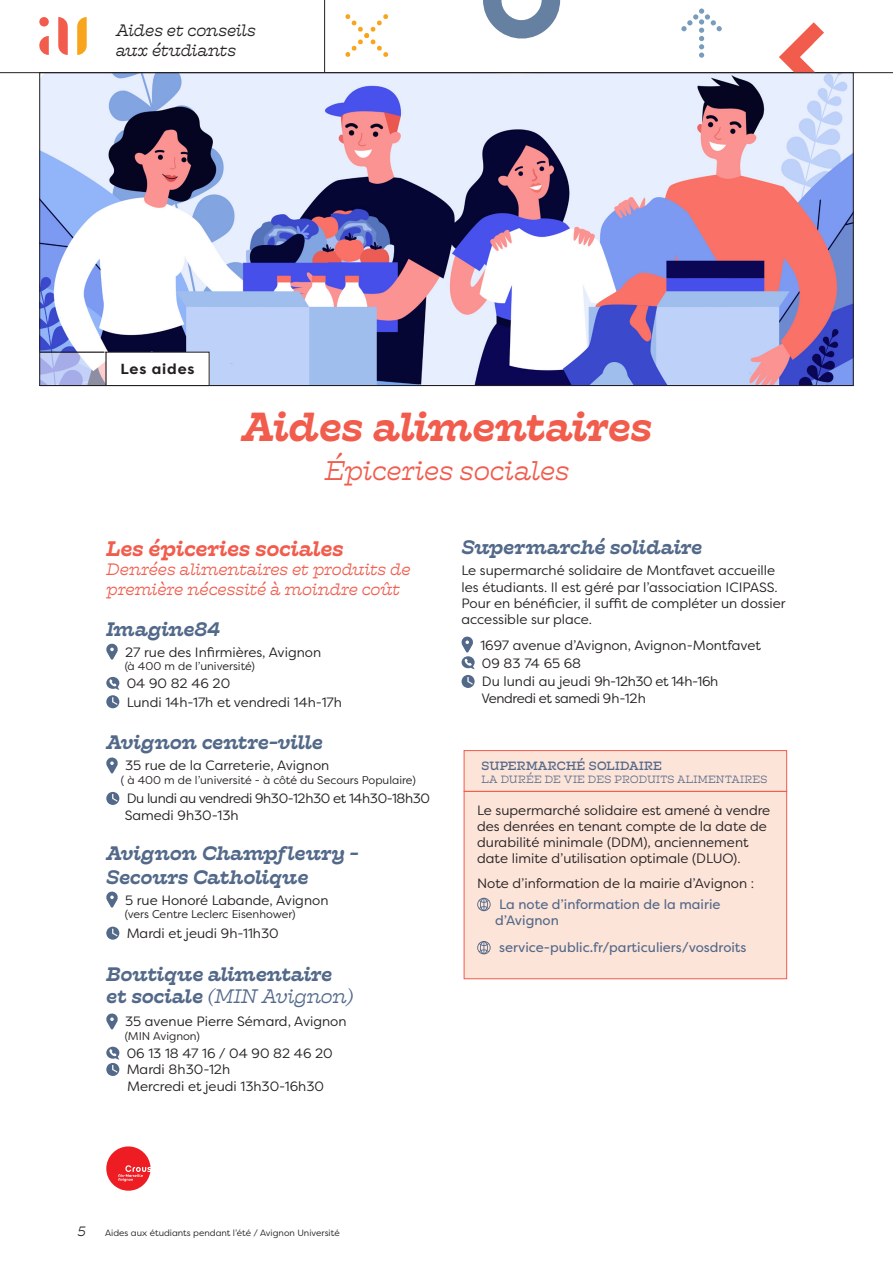
<style>
.page{position:relative;width:893px;height:1263px;background:#fff}
.page>*{position:absolute;margin:0;border:0;box-sizing:border-box;transform-origin:0 0}
.t1{font:italic 500 40.5px "Hatch";letter-spacing:-.01em;color:#f15c4d}
.t2{font:italic 300 27px "Hatch";letter-spacing:.01em;color:#f15c4d}
.t3{font:italic 500 21px "Hatch";color:#f15c4d}
.t4{font:italic 500 19.5px/23.4px "Hatch";letter-spacing:-.005em;color:#536989}
.t5{font:italic 300 16.5px/19.8px "Hatch";color:#f15c4d}
.t6{font:italic 300 16.5px/19.8px "Hatch";color:#231f20}
.t7{font:700 14.55px "Filson Pro";letter-spacing:.06em;color:#231f20}
.t8{font:13.5px/16.2px "Filson Pro";color:#231f20}
.t9{font:13.5px/16.2px "Filson Pro";letter-spacing:-.03em;color:#231f20}
.t10{font:13.5px/16.2px "Filson Pro";color:#536989}
.t11{font:italic 300 13.5px "Hatch";color:#231f20}
.t12{font:12px "Hatch";letter-spacing:.02em;color:#536989}
.t13{font:11.25px "Filson Pro";color:#231f20}
.t14{font:300 10.5px "Hatch";letter-spacing:.02em;color:#536989}
.t15{font:9px "Filson Pro";color:#231f20}
.s1{font-weight:300}
</style>
<div class="page">
<svg style="left:106px;top:643px;width:12px;height:17px"></svg>
<svg style="left:106px;top:677px;width:13px;height:31px"></svg>
<svg style="left:106px;top:757px;width:12px;height:16px"></svg>
<svg style="left:106px;top:792px;width:13px;height:13px"></svg>
<svg style="left:106px;top:891px;width:12px;height:16px"></svg>
<svg style="left:106px;top:927px;width:13px;height:13px"></svg>
<svg style="left:106px;top:1013px;width:12px;height:16px"></svg>
<svg style="left:106px;top:1047px;width:13px;height:29px"></svg>
<svg style="left:461px;top:636px;width:14px;height:33px"></svg>
<svg style="left:462px;top:675px;width:13px;height:13px"></svg>
<div style="left:464px;top:791px;width:323px;height:188px;background:#fde4d9"></div>
<svg style="left:477px;top:898px;width:14px;height:13px"></svg>
<svg style="left:477px;top:941px;width:14px;height:13px"></svg>
<div style="left:464px;top:791px;width:323px;height:188px;border:1px solid #f15c4d"></div>
<div style="left:464px;top:750px;width:323px;height:41px;background:#fde4d9"></div>
<div style="left:464px;top:750px;width:323px;height:42px;border:1px solid #f15c4d"></div>
<svg style="left:106px;top:1146px;width:45px;height:45px"></svg>
<hr style="left:324px;top:0;width:1px;height:72px;background:#231f20">
<div style="left:39px;top:17px;width:10px;height:10px;background:#f15c4d;border-radius:50%"></div>
<svg style="left:39px;top:36px;width:10px;height:19px"></svg>
<svg style="left:58px;top:17px;width:10px;height:38px"></svg>
<svg style="left:77px;top:17px;width:10px;height:38px"></svg>
<img style="left:41px;top:74px;width:811px;height:310px">
<div style="left:106px;top:352px;width:103px;height:33px;background:#fff"></div>
<svg style="left:41px;top:354px;width:63px;height:30px;background:#bdc2e9"></svg>
<hr style="left:40px;top:352px;width:64px;height:1px;background:#231f20">
<hr style="left:0;top:72px;width:893px;height:1px;background:#231f20">
<hr style="left:40px;top:385px;width:813px;height:1px;background:#231f20">
<svg style="left:483px;top:0;width:77px;height:39px"></svg>
<svg style="left:345px;top:14px;width:43px;height:43px"></svg>
<svg style="left:681px;top:9px;width:41px;height:49px"></svg>
<svg style="left:779px;top:22px;width:45px;height:50px"></svg>
<p class="t6" style="left:116px;top:20px;width:141px">Aides et conseils aux étudiants</p>
<p class="t7" style="left:120px;top:360px;width:76px">Les aides</p>
<p class="t1" style="left:242px;top:400px;width:412px">Aides alimentaires</p>
<p class="t2" style="left:325px;top:453px;width:246px">Épiceries sociales</p>
<p class="t3" style="left:106px;top:534px;width:238px">Les épiceries sociales</p>
<p class="t5" style="left:106px;top:559px;width:305px">Denrées alimentaires et produits de première nécessité à moindre coût</p>
<p class="t4" style="left:106px;top:617px;width:115px">Imagine84</p>
<p class="t8" style="left:125px;top:643px;width:198px">27 rue des Infirmières, Avignon</p>
<p class="t13" style="left:125px;top:659px;width:132px">(à 400 m de l’université)</p>
<p class="t8" style="left:127px;top:675px;width:105px">04 90 82 46 20</p>
<p class="t8" style="left:127px;top:694px;width:217px">Lundi 14h-17h et vendredi 14h-17h</p>
<p class="t4" style="left:106px;top:731px;width:218px">Avignon centre-ville</p>
<p class="t8" style="left:125px;top:757px;width:206px">35 rue de la Carreterie, Avignon</p>
<p class="t13" style="left:121px;top:772px;width:296px">( à 400 m de l’université - à côté du Secours Populaire)</p>
<p class="t9" style="left:125px;top:790px;width:307px">Du lundi au vendredi 9h30-12h30 et 14h30-18h30<br>Samedi 9h30-13h</p>
<p class="t4" style="left:106px;top:841px;width:253px">Avignon Champfleury -<br>Secours Catholique</p>
<p class="t8" style="left:125px;top:891px;width:205px">5 rue Honoré Labande, Avignon</p>
<p class="t13" style="left:125px;top:907px;width:173px">(vers Centre Leclerc Eisenhower)</p>
<p class="t8" style="left:127px;top:925px;width:154px">Mardi et jeudi 9h-11h30</p>
<p class="t4" style="left:106px;top:963px;width:248px;line-height:22.5px">Boutique alimentaire et sociale <span class="s1">(MIN Avignon)</span></p>
<p class="t8" style="left:125px;top:1013px;width:223px">35 avenue Pierre Sémard, Avignon</p>
<p class="t13" style="left:125px;top:1028px;width:77px">(MIN Avignon)</p>
<p class="t8" style="left:127px;top:1045px;width:208px">06 13 18 47 16 / 04 90 82 46 20</p>
<p class="t8" style="left:127px;top:1061px;width:199px">Mardi 8h30-12h<br>Mercredi et jeudi 13h30-16h30</p>
<p class="t4" style="left:462px;top:536px;width:242px">Supermarché solidaire</p>
<p class="t8" style="left:462px;top:562px;width:318px">Le supermarché solidaire de Montfavet accueille les étudiants. Il est géré par l’association ICIPASS.</p>
<p class="t8" style="left:462px;top:595px;width:326px">Pour en bénéficier, il suffit de compléter un dossier accessible sur place.</p>
<p class="t8" style="left:480px;top:636px;width:282px">1697 avenue d’Avignon, Avignon-Montfavet</p>
<p class="t8" style="left:482px;top:655px;width:101px">09 83 74 65 68</p>
<p class="t9" style="left:482px;top:673px;width:238px">Du lundi au jeudi 9h-12h30 et 14h-16h<br>Vendredi et samedi 9h-12h</p>
<p class="t12" style="left:481px;top:758px;width:182px">SUPERMARCHÉ SOLIDAIRE</p>
<p class="t14" style="left:481px;top:772px;width:287px">LA DURÉE DE VIE DES PRODUITS ALIMENTAIRES</p>
<p class="t8" style="left:477px;top:801px;width:295px">Le supermarché solidaire est amené à vendre des denrées en tenant compte de la date de durabilité minimale (DDM), anciennement date limite d’utilisation optimale (DLUO).</p>
<p class="t8" style="left:477px;top:875px;width:279px">Note d’information de la mairie d’Avignon :</p>
<p class="t10" style="left:495px;top:896px;width:227px;text-indent:4px">La note d’information de la mairie d’Avignon</p>
<p class="t10" style="left:499px;top:939px;width:249px">service-public.fr/particuliers/vosdroits</p>
<p class="t11" style="left:78px;top:1222px;width:9px">5</p>
<p class="t15" style="left:105px;top:1227px;width:236px">Aides aux étudiants pendant l’été / Avignon Université</p>
</div>
